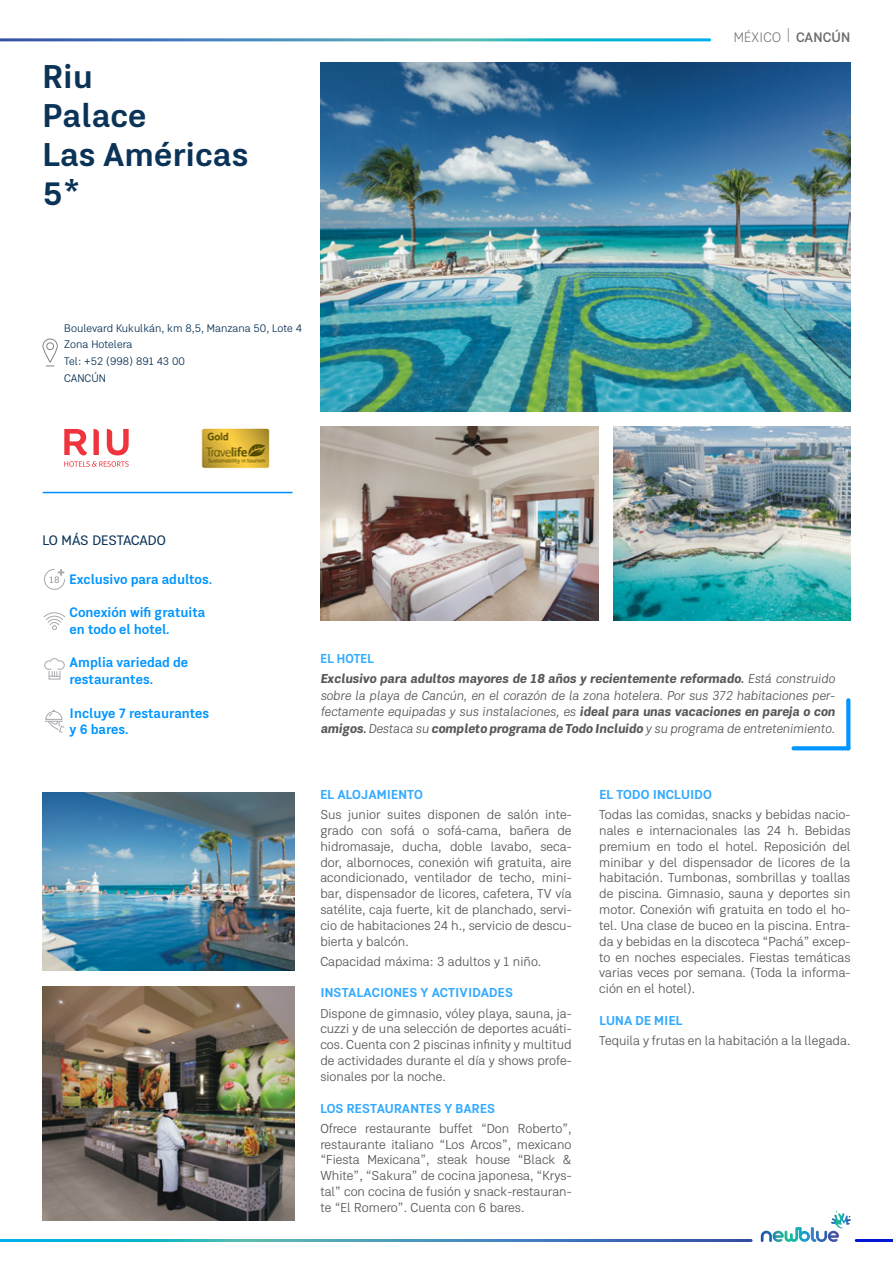
<style>
.page{position:relative;width:893px;height:1263px;background:#fff}
.page>*{position:absolute;margin:0;border:0;box-sizing:border-box;transform-origin:0 0}
.t1{font:700 33.45px/39.2px "Kommon Grotesk";color:#0a3357}
.t2{font:700 13.95px/16.8px "Kommon Grotesk";color:#0095ff;scale:.96 1}
.t3{font:13.95px "Kommon Grotesk";color:#0a3357}
.t4{font:300 13.95px "Kommon Grotesk";letter-spacing:.01em;color:#6c6d70}
.t5{font:13.2px/15.9px "Kommon Grotesk";color:#57585a;text-align:justify}
.t6{font:italic 13.2px/16.5px "Kommon Grotesk";color:#57585a;text-align:justify;scale:.95 1}
.t7{font:700 13.2px "Kommon Grotesk";letter-spacing:.01em;color:#3af}
.t8{font:italic 700 13.2px/20.4px "Kommon Grotesk";color:#57585a;scale:.95 1}
.t9{font:11.1px/16.8px "Kommon Grotesk";color:#0a3357}
.s1{font-weight:100;font-size:27.9px}
.s2{font-weight:600}
.s3{font-style:normal;color:#3af}
.s4{font-weight:400}
.s5{font-weight:700}
</style>
<div class="page">
<hr style="left:856px;top:1239px;width:37px;height:3px;background:#0017d6">
<svg style="left:761px;top:1211px;width:90px;height:31px"></svg>
<img style="left:320px;top:62px;width:530px;height:350px">
<img style="left:43px;top:986px;width:252px;height:234px">
<img style="left:43px;top:792px;width:252px;height:179px">
<img style="left:613px;top:426px;width:237px;height:195px">
<img style="left:320px;top:426px;width:278px;height:195px">
<svg style="left:42px;top:338px;width:16px;height:28px"></svg>
<svg style="left:793px;top:746px;width:55px;height:4px"></svg>
<svg style="left:846px;top:700px;width:4px;height:48px"></svg>
<svg style="left:44px;top:658px;width:21px;height:22px"></svg>
<svg style="left:43px;top:612px;width:23px;height:18px"></svg>
<svg style="left:45px;top:709px;width:20px;height:24px"></svg>
<svg style="left:44px;top:568px;width:21px;height:22px"></svg>
<svg style="left:64px;top:429px;width:65px;height:38px"></svg>
<img style="left:201px;top:428px;width:69px;height:41px">
<hr style="left:43px;top:492px;width:249px;height:1px;background:#008bff">
<h1 class="t1" style="left:43px;top:55px;width:207px">Riu<br>Palace<br>Las Américas<br>5*</h1>
<p class="t9" style="left:64px;top:319px;width:239px">Boulevard Kukulkán, km 8,5, Manzana 50, Lote 4<br>Zona Hotelera<br>Tel: +52 (998) 891 43 00<br>CANCÚN</p>
<p class="t4" style="left:734px;top:28px;width:118px">MÉXICO <span class="s1">ı</span> <span class="s2">CANCÚN</span></p>
<p class="t3" style="left:43px;top:531px;width:125px">LO MÁS DESTACADO</p>
<p class="t2" style="left:70px;top:570px;width:150px">Exclusivo para adultos.</p>
<p class="t2" style="left:70px;top:603px;width:143px">Conexión wifi gratuita en todo el hotel.</p>
<p class="t2" style="left:70px;top:654px;width:125px">Amplia variedad de restaurantes.</p>
<p class="t2" style="left:70px;top:704px;width:147px">Incluye 7 restaurantes y 6 bares.</p>
<p class="t8" style="left:320px;top:648px;width:543px"><span class="s3">EL HOTEL<br></span>Exclusivo para adultos mayores de 18 años y recientemente reformado. <span class="s4">Está construido</span></p>
<p class="t6" style="left:320px;top:687px;width:543px">sobre la playa de Cancún, en el corazón de la zona hotelera. Por sus 372 habitaciones per&shy;fectamente equipadas y sus instalaciones, es <span class="s5">ideal para unas vacaciones en pareja o con amigos.</span> Destaca su <span class="s5">completo programa de Todo Incluido</span> y su programa de entretenimiento.</p>
<p class="t7" style="left:320px;top:785px;width:104px">EL ALOJAMIENTO</p>
<p class="t5" style="left:320px;top:806px;width:253px">Sus junior suites disponen de salón inte&shy;grado con sofá o sofá-cama, bañera de hidromasaje, ducha, doble lavabo, seca&shy;dor, albornoces, conexión wifi gratuita, aire acondicionado, ventilador de techo, mini&shy;bar, dispensador de licores, cafetera, TV vía satélite, caja fuerte, kit de planchado, servi&shy;cio de habitaciones 24 h., servicio de descu&shy;bierta y balcón.</p>
<p class="t5" style="left:320px;top:953px;width:223px">Capacidad máxima: 3 adultos y 1 niño.</p>
<p class="t7" style="left:320px;top:983px;width:194px">INSTALACIONES Y ACTIVIDADES</p>
<p class="t5" style="left:320px;top:1005px;width:253px">Dispone de gimnasio, vóley playa, sauna, ja&shy;cuzzi y de una selección de deportes acuáti&shy;cos. Cuenta con 2 piscinas infinity y multitud de actividades durante el día y shows profe&shy;sionales por la noche.</p>
<p class="t7" style="left:320px;top:1098px;width:176px">LOS RESTAURANTES Y BARES</p>
<p class="t5" style="left:320px;top:1120px;width:253px">Ofrece restaurante buffet “Don Roberto”, restaurante italiano “Los Arcos”, mexicano “Fiesta Mexicana”, steak house “Black &amp; White”, “Sakura” de cocina japonesa, “Krys&shy;tal” con cocina de fusión y snack-restauran&shy;te “El Romero”. Cuenta con 6 bares.</p>
<p class="t7" style="left:599px;top:785px;width:114px">EL TODO INCLUIDO</p>
<p class="t5" style="left:599px;top:806px;width:253px">Todas las comidas, snacks y bebidas nacio&shy;nales e internacionales las 24 h. Bebidas premium en todo el hotel. Reposición del minibar y del dispensador de licores de la habitación. Tumbonas, sombrillas y toallas de piscina. Gimnasio, sauna y deportes sin motor. Conexión wifi gratuita en todo el ho&shy;tel. Una clase de buceo en la piscina. Entra&shy;da y bebidas en la discoteca “Pachá” excep&shy;to en noches especiales. Fiestas temáticas varias veces por semana. (Toda la informa&shy;ción en el hotel).</p>
<p class="t7" style="left:599px;top:1011px;width:85px">LUNA DE MIEL</p>
<p class="t5" style="left:599px;top:1032px;width:253px">Tequila y frutas en la habitación a la llegada.</p>
</div>
